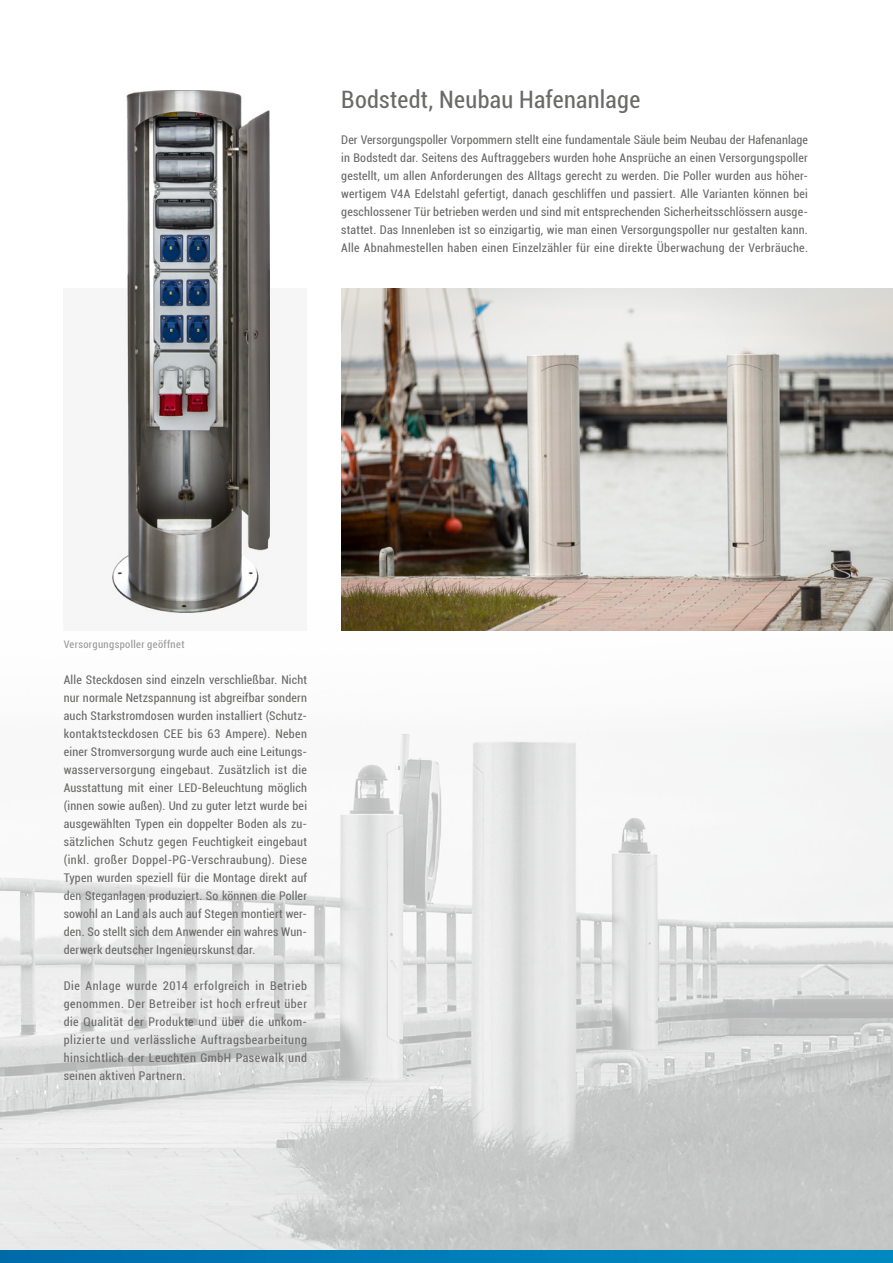
<style>
.page{position:relative;width:893px;height:1263px;background:#fff}
.page>*{position:absolute;margin:0;border:0;box-sizing:border-box;transform-origin:0 0}
.t1{font:condensed 24px "Roboto";letter-spacing:.01em;color:#6a6a69}
.t2{font:condensed 12px/18px "Roboto";letter-spacing:.025em;color:#6a6a69;text-align:justify}
.t3{font:condensed 10.5px "Roboto";letter-spacing:.035em;color:#989898}
</style>
<div class="page">
<img style="left:631px;top:630px;width:262px;height:620px">
<img style="left:0;top:877px;width:104px;height:373px">
<img style="left:263px;top:630px;width:368px;height:620px">
<img style="left:104px;top:882px;width:159px;height:368px">
<img style="left:341px;top:288px;width:552px;height:342px">
<div style="left:64px;top:288px;width:243px;height:342px;background:#f6f6f6"></div>
<img style="left:113px;top:90px;width:157px;height:522px">
<svg style="left:0;top:1250px;width:893px;height:13px;background:#007bb7"></svg>
<h1 class="t1" style="left:341px;top:83px;width:300px">Bodstedt, Neubau Hafenanlage</h1>
<p class="t2" style="left:341px;top:130px;width:468px">Der Versorgungspoller Vorpommern stellt eine fundamentale Säule beim Neubau der Hafenanlage in Bodstedt dar. Seitens des Auftraggebers wurden hohe Ansprüche an einen Versorgungspoller gestellt, um allen Anforderungen des Alltags gerecht zu werden. Die Poller wurden aus höher&shy;wertigem V4A Edelstahl gefertigt, danach geschliffen und passiert. Alle Varianten können bei geschlossener Tür betrieben werden und sind mit entsprechenden Sicherheitsschlössern ausge&shy;stattet. Das Innenleben ist so einzigartig, wie man einen Versorgungspoller nur gestalten kann.<br>Alle Abnahmestellen haben einen Einzelzähler für eine direkte Überwachung der Verbräuche.</p>
<p class="t3" style="left:64px;top:637px;width:122px">Versorgungspoller geöffnet</p>
<p class="t2" style="left:64px;top:670px;width:245px">Alle Steckdosen sind einzeln verschließbar. Nicht nur normale Netzspannung ist abgreifbar sondern auch Starkstromdosen wurden installiert (Schutz&shy;kontaktsteckdosen CEE bis 63 Ampere). Neben einer Stromversorgung wurde auch eine Leitungs&shy;wasserversorgung eingebaut. Zusätzlich ist die Ausstattung mit einer LED-Beleuchtung möglich (innen sowie außen). Und zu guter letzt wurde bei ausgewählten Typen ein doppelter Boden als zu&shy;sätzlichen Schutz gegen Feuchtigkeit eingebaut (inkl. großer Doppel-PG-Verschraubung). Diese Typen wurden speziell für die Montage direkt auf den Steganlagen produziert. So können die Poller sowohl an Land als auch auf Stegen montiert wer&shy;den. So stellt sich dem Anwender ein wahres Wun&shy;derwerk deutscher Ingenieurskunst dar.</p>
<p class="t2" style="left:64px;top:976px;width:245px">Die Anlage wurde 2014 erfolgreich in Betrieb genommen. Der Betreiber ist hoch erfreut über die Qualität der Produkte und über die unkom&shy;plizierte und verlässliche Auftragsbearbeitung hinsichtlich der Leuchten GmbH Pasewalk und seinen aktiven Partnern.</p>
</div>
